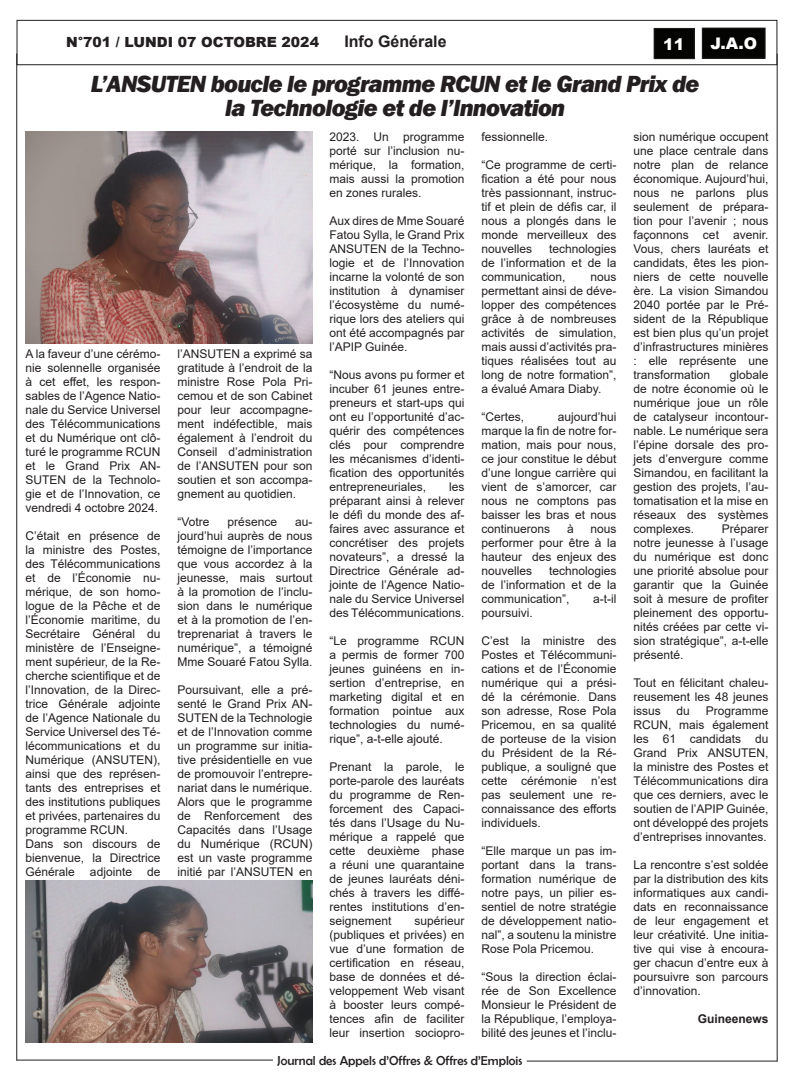
<style>
.page{position:relative;width:794px;height:1092px;background:#fff}
.page>*{position:absolute;margin:0;border:0;box-sizing:border-box;transform-origin:0 0}
.t1{font:italic 800 24px/24px "Franklin Gothic";letter-spacing:-.03em;color:#231f20;text-align:center}
.t2{font:700 16px "Arial";color:#231f20}
.t3{font:900 16px "Arial";color:#fff}
.t4{font:900 14px "Arial";color:#231f20}
.t5{font:13px "Berlin Sans FB";color:#231f20}
.t6{font:12px/14px "Arial";color:#231f20;text-align:justify}
.t7{font:700 12px "Arial";color:#231f20}
</style>
<div class="page">
<div style="left:17px;top:20px;width:760px;height:45px;border:1px solid #231f20"></div>
<hr style="left:17px;top:1059px;width:256px;height:1px;background:#231f20">
<hr style="left:527px;top:1060px;width:250px;height:1px;background:#231f20">
<div style="left:702px;top:28px;width:63px;height:30px;background:#040503"></div>
<div style="left:702px;top:28px;width:63px;height:31px;border:1px solid #231f20"></div>
<div style="left:654px;top:28px;width:40px;height:31px;background:#040503"></div>
<div style="left:653px;top:28px;width:41px;height:31px;border:1px solid #231f20"></div>
<hr style="left:17px;top:53px;width:1px;height:1007px;background:#231f20">
<hr style="left:777px;top:54px;width:1px;height:1007px;background:#231f20">
<img style="left:26px;top:132px;width:286px;height:211px">
<img style="left:26px;top:880px;width:286px;height:162px">
<p class="t4" style="left:66px;top:32px;width:254px">N°701 / LUNDI 07 OCTOBRE 2024</p>
<p class="t2" style="left:344px;top:30px;width:104px">Info Générale</p>
<h2 class="t3" style="left:663px;top:32px;width:23px">11</h2>
<h2 class="t3" style="left:710px;top:32px;width:48px">J.A.O</h2>
<p class="t1" style="left:91px;top:72px;width:610px">L’ANSUTEN boucle le programme RCUN et le Grand Prix de la Technologie et de l’Innovation</p>
<p class="t6" style="left:26px;top:346px;width:136px">A la faveur d’une cérémo&shy;nie solennelle organisée à cet effet, les respon&shy;sables de l’Agence Natio&shy;nale du Service Universel des Télécommunications et du Numérique ont clô&shy;turé le programme RCUN et le Grand Prix AN-SUTEN de la Technolo&shy;gie et de l’Innovation, ce vendredi 4 octobre 2024.</p>
<p class="t6" style="left:26px;top:528px;width:136px">C’était en présence de la ministre des Postes, des Télécommunications et de l’Économie nu&shy;mérique, de son homo&shy;logue de la Pêche et de l’Économie maritime, du Secrétaire Général du ministère de l’Enseigne&shy;ment supérieur, de la Re&shy;cherche scientifique et de l’Innovation, de la Direc&shy;trice Générale adjointe de l’Agence Nationale du Service Universel des Té&shy;lécommunications et du Numérique (ANSUTEN), ainsi que des représen&shy;tants des entreprises et des institutions publiques et privées, partenaires du programme RCUN.</p>
<p class="t6" style="left:26px;top:836px;width:136px">Dans son discours de bienvenue, la Directrice Générale</p>
<p class="t6" style="left:90px;top:864px;width:44px">adjointe</p>
<p class="t6" style="left:147px;top:864px;width:15px">de</p>
<p class="t6" style="left:177px;top:346px;width:136px">l’ANSUTEN a exprimé sa gratitude à l’endroit de la ministre Rose Pola Pri&shy;cemou et de son Cabinet pour leur accompagne&shy;ment indéfectible, mais également à l’endroit du Conseil d’administration de l’ANSUTEN pour son soutien et son accompa&shy;gnement au quotidien.</p>
<p class="t6" style="left:177px;top:514px;width:34px">“Votre</p>
<p class="t6" style="left:228px;top:514px;width:51px">présence</p>
<p class="t6" style="left:177px;top:514px;width:136px;text-indent:118px">au&shy;jourd’hui auprès de nous témoigne de l’importance que vous accordez à la jeunesse, mais surtout à la promotion de l’inclu&shy;sion dans le numérique et à la promotion de l’en&shy;treprenariat à travers le numérique”, a témoigné Mme Souaré Fatou Sylla.</p>
<p class="t6" style="left:177px;top:682px;width:136px">Poursuivant, elle a pré&shy;senté le Grand Prix AN-SUTEN de la Technologie et de l’Innovation comme un programme sur initia&shy;tive présidentielle en vue de promouvoir l’entrepre&shy;nariat dans le numérique.<br>Alors que le programme de Renforcement des Capacités dans l’Usage du Numérique (RCUN) est un vaste programme initié par l’ANSUTEN en</p>
<p class="t6" style="left:329px;top:129px;width:136px">2023. Un programme porté sur l’inclusion nu&shy;mérique, la formation, mais aussi la promotion en zones rurales.</p>
<p class="t6" style="left:329px;top:213px;width:136px">Aux dires de Mme Souaré Fatou Sylla, le Grand Prix ANSUTEN de la Techno&shy;logie et de l’Innovation incarne la volonté de son institution à dynamiser l’écosystème du numé&shy;rique lors des ateliers qui ont été accompagnés par l’APIP Guinée.</p>
<p class="t6" style="left:329px;top:367px;width:136px">“Nous avons pu former et incuber 61 jeunes entre&shy;preneurs et start-ups qui ont eu l’opportunité d’ac&shy;quérir des compétences clés pour comprendre les mécanismes d’identi&shy;fication des opportunités entrepreneuriales,</p>
<p class="t6" style="left:329px;top:479px;width:136px;text-indent:120px">les préparant ainsi à relever le défi du monde des af&shy;faires avec assurance et concrétiser des projets novateurs”, a dressé la Directrice Générale ad&shy;jointe de l’Agence Natio&shy;nale du Service Universel des Télécommunications.</p>
<p class="t6" style="left:329px;top:633px;width:136px">“Le programme RCUN a permis de former 700 jeunes guinéens en in&shy;sertion d’entreprise, en marketing digital et en formation pointue aux technologies du numé&shy;rique”, a-t-elle ajouté.</p>
<p class="t6" style="left:329px;top:759px;width:136px">Prenant la parole, le porte-parole des lauréats du programme de Ren&shy;forcement des Capaci&shy;tés dans l’Usage du Nu&shy;mérique a rappelé que cette deuxième phase a réuni une quarantaine de jeunes lauréats déni&shy;chés à travers les diffé&shy;rentes institutions d’en&shy;seignement</p>
<p class="t6" style="left:329px;top:913px;width:136px;text-indent:85px">supérieur (publiques et privées) en vue d’une formation de certification en réseau, base de données et dé&shy;veloppement Web visant à booster leurs compé&shy;tences afin de faciliter leur insertion sociopro-</p>
<p class="t6" style="left:481px;top:129px;width:68px">fessionnelle.</p>
<p class="t6" style="left:481px;top:157px;width:136px">“Ce programme de certi&shy;fication a été pour nous très passionnant, instruc&shy;tif et plein de défis car, il nous a plongés dans le monde merveilleux des nouvelles</p>
<p class="t6" style="left:481px;top:241px;width:136px;text-indent:68px">technologies de l’information et de la communication,</p>
<p class="t6" style="left:481px;top:269px;width:136px;text-indent:109px">nous permettant ainsi de déve&shy;lopper des compétences grâce à de nombreuses activités de simulation, mais aussi d’activités pra&shy;tiques réalisées tout au long de notre formation”, a évalué Amara Diaby.</p>
<p class="t6" style="left:481px;top:409px;width:44px">“Certes,</p>
<p class="t6" style="left:481px;top:409px;width:136px;text-indent:76px">aujourd’hui marque la fin de notre for&shy;mation, mais pour nous, ce jour constitue le début d’une longue carrière qui vient de s’amorcer, car nous ne comptons pas baisser les bras et nous continuerons</p>
<p class="t6" style="left:567px;top:521px;width:8px">à</p>
<p class="t6" style="left:481px;top:521px;width:136px;text-indent:109px">nous performer pour être à la hauteur des enjeux des nouvelles</p>
<p class="t6" style="left:481px;top:563px;width:136px;text-indent:68px">technologies de l’information et de la communication”,</p>
<p class="t6" style="left:593px;top:591px;width:25px">a-t-il</p>
<p class="t6" style="left:481px;top:605px;width:53px">poursuivi.</p>
<p class="t6" style="left:481px;top:633px;width:136px">C’est la ministre des Postes et Télécommuni&shy;cations et de l’Économie numérique qui a prési&shy;dé la cérémonie. Dans son adresse, Rose Pola Pricemou, en sa qualité de porteuse de la vision du Président de la Ré&shy;publique, a souligné que cette cérémonie n’est pas seulement une re&shy;connaissance des efforts individuels.</p>
<p class="t6" style="left:481px;top:843px;width:136px">“Elle marque un pas im&shy;portant dans la trans&shy;formation numérique de notre pays, un pilier es&shy;sentiel de notre stratégie de développement natio&shy;nal”, a soutenu la ministre Rose Pola Pricemou.</p>
<p class="t6" style="left:481px;top:969px;width:136px">“Sous la direction éclai&shy;rée de Son Excellence Monsieur le Président de la République, l’employa&shy;bilité des jeunes et l’inclu-</p>
<p class="t5" style="left:277px;top:1052px;width:246px">Journal des Appels d’Offres &amp; Offres d’Emplois</p>
<p class="t6" style="left:633px;top:129px;width:136px">sion numérique occupent une place centrale dans notre plan de relance économique. Aujourd’hui, nous ne parlons plus seulement de prépara&shy;tion pour l’avenir ; nous façonnons cet avenir.<br>Vous, chers lauréats et candidats, êtes les pion&shy;niers de cette nouvelle ère. La vision Simandou 2040 portée par le Pré&shy;sident de la République est bien plus qu’un projet d’infrastructures minières : elle représente une transformation</p>
<p class="t6" style="left:633px;top:367px;width:136px;text-indent:96px">globale de notre économie où le numérique joue un rôle de catalyseur incontour&shy;nable. Le numérique sera l’épine dorsale des pro&shy;jets d’envergure comme Simandou, en facilitant la gestion des projets, l’au&shy;tomatisation et la mise en réseaux des systèmes complexes.</p>
<p class="t6" style="left:633px;top:521px;width:136px;text-indent:88px">Préparer notre jeunesse à l’usage du numérique est donc une priorité absolue pour garantir que la Guinée soit à mesure de profiter pleinement des opportu&shy;nités créées par cette vi&shy;sion stratégique”, a-t-elle présenté.</p>
<p class="t6" style="left:633px;top:675px;width:136px">Tout en félicitant chaleu&shy;reusement les 48 jeunes issus</p>
<p class="t6" style="left:633px;top:703px;width:136px;text-indent:72px">Programme RCUN, mais également les 61 candidats du Grand Prix ANSUTEN, la ministre des Postes et Télécommunications dira que ces derniers, avec le soutien de l’APIP Guinée, ont développé des projets d’entreprises innovantes.</p>
<p class="t6" style="left:633px;top:857px;width:136px">La rencontre s’est soldée par la distribution des kits informatiques aux candi&shy;dats en reconnaissance de leur engagement et leur créativité. Une initia&shy;tive qui vise à encoura&shy;ger chacun d’entre eux à poursuivre son parcours d’innovation.</p>
<p class="t7" style="left:698px;top:1010px;width:72px">Guineenews</p>
<p class="t6" style="left:676px;top:703px;width:15px">du</p>
</div>
